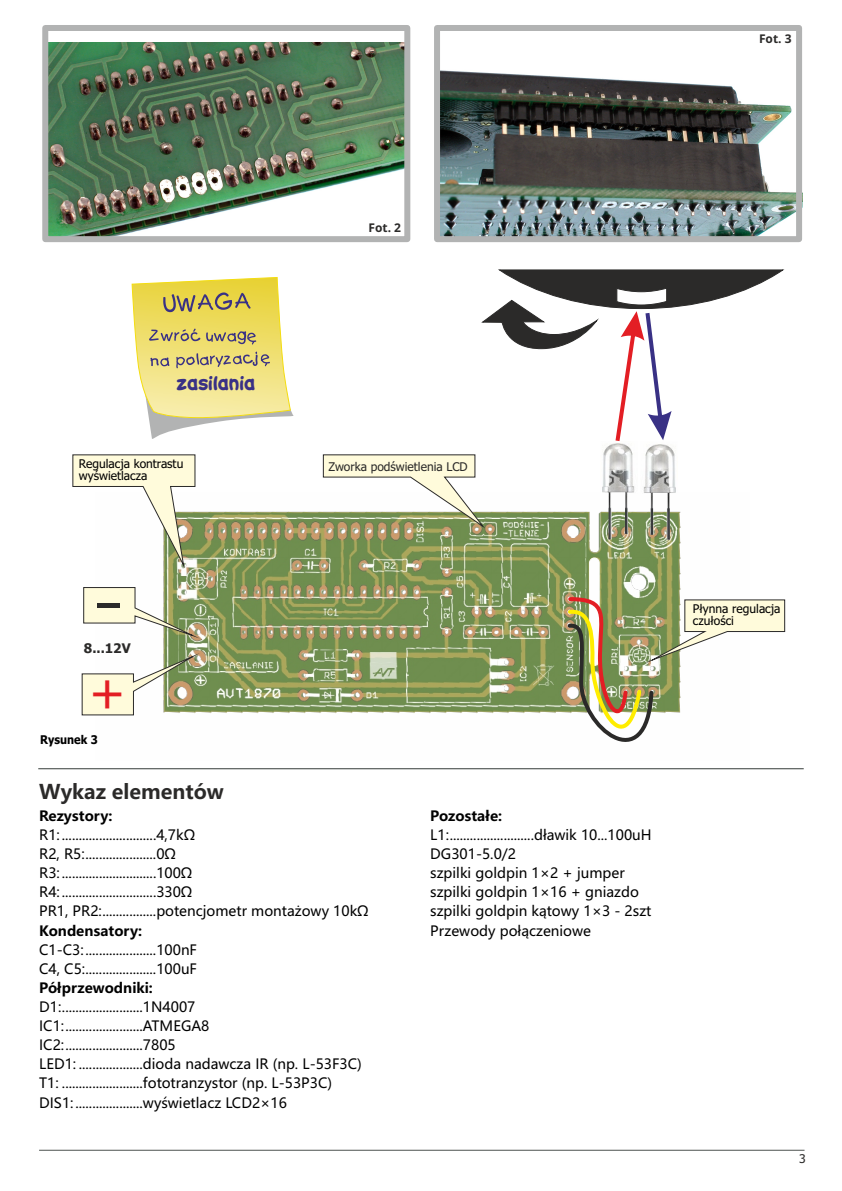
<style>
.page{position:relative;width:842px;height:1191px;background:#fff}
.page>*{position:absolute;margin:0;border:0;box-sizing:border-box;transform-origin:0 0}
.t1{font:700 20px "Microsoft Ya Hei";color:#2b2a29}
.t2{font:16.6px "Gaitera Ball";color:#393185}
.t3{font:14px/19.2px "Microsoft Ya Hei";color:#000}
.t4{font:700 14px "Microsoft Ya Hei";color:#000}
.t5{font:700 13.2px "Tahoma";color:#2b2a29}
.t6{font:12px/12.2px "Tahoma";color:#000}
.t7{font:12px "Tahoma";color:#2b2a29}
.t8{font:700 12px "Open Sans";color:#2b2a29}
.t9{font:700 12px "Tahoma";color:#000;scale:.92 1}
</style>
<div class="page">
<div style="left:95px;top:492px;width:654px;height:269px;background:#fefefe;opacity:.29"></div>
<svg style="left:72px;top:454px;width:124px;height:117px"></svg>
<svg style="left:322px;top:454px;width:165px;height:76px"></svg>
<svg style="left:565px;top:595px;width:221px;height:175px"></svg>
<img style="left:49px;top:43px;width:354px;height:192px">
<img style="left:441px;top:70px;width:354px;height:165px">
<div style="left:42px;top:25px;width:368px;height:217px;border:6px solid #b2b3b3"></div>
<div style="left:434px;top:25px;width:368px;height:217px;border:6px solid #b2b3b3"></div>
<img style="left:641px;top:444px;width:37px;height:96px">
<img style="left:600px;top:443px;width:38px;height:96px">
<svg style="left:481px;top:269px;width:302px;height:172px"></svg>
<svg style="left:132px;top:277px;width:162px;height:162px"></svg>
<hr style="left:39px;top:1149px;width:765px;height:1px;background:#4d5350">
<hr style="left:38px;top:768px;width:766px;height:1px;background:#4d5350">
<svg style="left:81px;top:649px;width:126px;height:67px"></svg>
<svg style="left:83px;top:586px;width:125px;height:55px"></svg>
<p class="t8" style="left:759px;top:34px;width:34px">Fot. 3</p>
<p class="t8" style="left:368px;top:223px;width:34px">Fot. 2</p>
<p class="t2" style="left:177px;top:377px;width:80px">zasilania</p>
<p class="t6" style="left:79px;top:458px;width:106px">Regulacja kontrastu wyświetlacza</p>
<p class="t7" style="left:329px;top:462px;width:141px">Zworka podświetlenia LCD</p>
<p class="t5" style="left:84px;top:643px;width:48px">8...12V</p>
<p class="t9" style="left:40px;top:734px;width:64px">Rysunek 3</p>
<h1 class="t1" style="left:39px;top:783px;width:186px">Wykaz elementów</h1>
<p class="t4" style="left:39px;top:809px;width:75px">Rezystory:</p>
<p class="t4" style="left:430px;top:809px;width:74px">Pozostałe:</p>
<p class="t3" style="left:39px;top:826px;width:157px">R1: ............................4,7kΩ</p>
<p class="t3" style="left:430px;top:826px;width:223px">L1:.........................dławik 10...100uH</p>
<p class="t3" style="left:39px;top:845px;width:138px">R2, R5:.....................0Ω</p>
<p class="t3" style="left:39px;top:864px;width:155px">R3: ............................100Ω<br>R4: ............................330Ω</p>
<p class="t3" style="left:39px;top:903px;width:331px">PR1, PR2:................potencjometr montażowy 10kΩ</p>
<p class="t4" style="left:39px;top:924px;width:104px">Kondensatory:</p>
<p class="t3" style="left:39px;top:941px;width:159px">C1-C3: .....................100nF</p>
<p class="t3" style="left:39px;top:960px;width:159px">C4, C5:.....................100uF</p>
<p class="t4" style="left:39px;top:981px;width:115px">Półprzewodniki:</p>
<p class="t3" style="left:39px;top:998px;width:158px">D1:........................1N4007</p>
<p class="t3" style="left:39px;top:1017px;width:172px">IC1:.......................ATMEGA8</p>
<p class="t3" style="left:39px;top:1036px;width:138px">IC2:.......................7805</p>
<p class="t3" style="left:39px;top:1055px;width:324px">LED1: ...................dioda nadawcza IR (np. L-53F3C)</p>
<p class="t3" style="left:39px;top:1075px;width:294px">T1: ........................fototranzystor (np. L-53P3C)</p>
<p class="t3" style="left:39px;top:1094px;width:249px">DIS1: ....................wyświetlacz LCD2×16</p>
<p class="t3" style="left:430px;top:845px;width:87px">DG301-5.0/2</p>
<p class="t3" style="left:430px;top:864px;width:196px">szpilki goldpin 1×2 + jumper</p>
<p class="t3" style="left:430px;top:884px;width:210px">szpilki goldpin 1×16 + gniazdo</p>
<p class="t3" style="left:430px;top:903px;width:223px">szpilki goldpin kątowy 1×3 - 2szt</p>
<p class="t3" style="left:430px;top:922px;width:162px">Przewody połączeniowe</p>
<p class="t6" style="left:693px;top:603px;width:89px">Płynna regulacja czułości</p>
<p class="t7" style="left:799px;top:1153px;width:8px">3</p>
</div>
